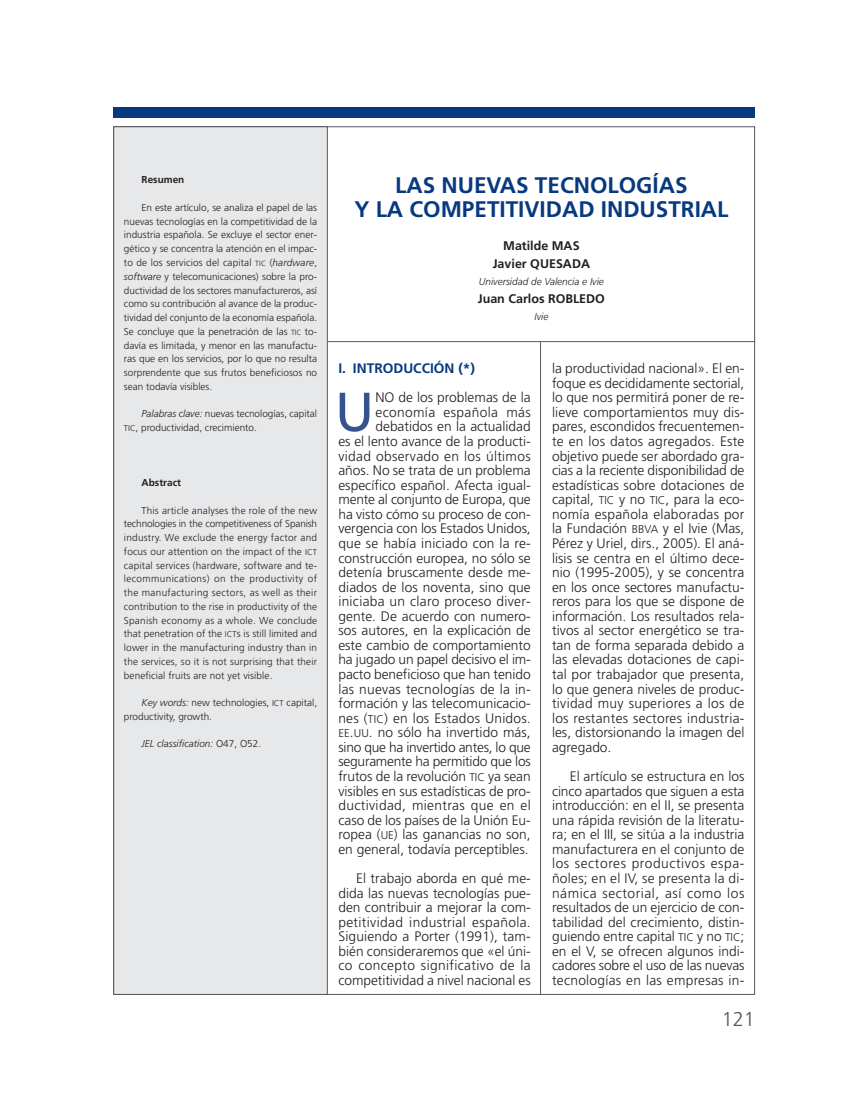
<style>
.page{position:relative;width:851px;height:1099px;background:#fff}
.page>*{position:absolute;margin:0;border:0;box-sizing:border-box;transform-origin:0 0}
.t1{font:54.88px "Frutiger";color:#365291}
.t2{font:700 22.5px/23.8px "Frutiger";color:#073980;text-align:center}
.t3{font:300 20px "Frutiger";color:#57585a}
.t4{font:300 13.75px/14.5px "Frutiger";color:#231f20;text-align:justify}
.t5{font:700 13.75px "Frutiger";color:#073980}
.t6{font:700 12.5px/17.5px "Frutiger";color:#231f20;text-align:center}
.t7{font:300 10px/13.8px "Frutiger";color:#231f20;text-align:justify}
.t8{font:italic 300 10px "Frutiger";color:#231f20}
.t9{font:700 10px "Frutiger";color:#231f20}
.s1{font-size:7.5px}
.s2{font-style:italic}
.s3{font-size:8.5px}
.s4{font-style:normal}
.s5{font-size:11.25px}
</style>
<div class="page">
<div style="left:113px;top:107px;width:642px;height:10px;background:#073980"></div>
<hr style="left:540px;top:341px;width:1px;height:653px;background:#57585a">
<div style="left:114px;top:127px;width:213px;height:866px;background:#e7e8e9"></div>
<div style="left:113px;top:126px;width:215px;height:868px;border:1px solid #57585a"></div>
<hr style="left:328px;top:341px;width:427px;height:1px;background:#57585a">
<p class="t9" style="left:142px;top:176px;width:44px">Resumen</p>
<p class="t7" style="left:124px;top:201px;width:195px;text-indent:18px">En este artículo, se analiza el papel de las nuevas tecnologías en la competitividad de la industria española. Se excluye el sector ener&shy;gético y se concentra la atención en el impac&shy;to de los servicios del capital <span class="s1">TIC</span> (<span class="s2">hardware</span>, <span class="s2">software</span> y telecomunicaciones) sobre la pro&shy;ductividad de los sectores manufactureros, así como su contribución al avance de la produc&shy;tividad del conjunto de la economía española.<br>Se concluye que la penetración de las <span class="s1">TIC</span> to&shy;davía es limitada, y menor en las manufactu&shy;ras que en los servicios, por lo que no resulta sorprendente que sus frutos beneficiosos no sean todavía visibles.</p>
<p class="t7" style="left:124px;top:408px;width:195px;text-indent:18px"><span class="s2">Palabras clave:</span> nuevas tecnologías, capital<br><span class="s3">TIC</span>, productividad, crecimiento.</p>
<p class="t9" style="left:142px;top:478px;width:41px">Abstract</p>
<p class="t7" style="left:124px;top:504px;width:195px;text-indent:18px">This article analyses the role of the new technologies in the competitiveness of Spanish industry. We exclude the energy factor and focus our attention on the impact of the <span class="s3">ICT </span>capital services (hardware, software and te&shy;lecommunications) on the productivity of the manufacturing sectors, as well as their contribution to the rise in productivity of the Spanish economy as a whole. We conclude that penetration of the <span class="s3">ICT</span>s is still limited and lower in the manufacturing industry than in the services, so it is not surprising that their beneficial fruits are not yet visible.</p>
<p class="t7" style="left:124px;top:696px;width:195px;text-indent:18px"><span class="s2">Key words:</span> new technologies, <span class="s3">ICT</span> capital, productivity, growth.</p>
<p class="t8" style="left:142px;top:740px;width:121px">JEL classification: <span class="s4">O47, O52.</span></p>
<h2 class="t2" style="left:354px;top:175px;width:375px">LAS NUEVAS TECNOLOGÍAS<br>Y LA COMPETITIVIDAD INDUSTRIAL</h2>
<p class="t6" style="left:492px;top:238px;width:99px">Matilde MAS<br>Javier QUESADA</p>
<p class="t8" style="left:479px;top:277px;width:127px">Universidad de Valencia e Ivie</p>
<p class="t6" style="left:478px;top:290px;width:129px">Juan Carlos ROBLEDO</p>
<p class="t8" style="left:534px;top:312px;width:15px">Ivie</p>
<p class="t5" style="left:338px;top:363px;width:138px">I. INTRODUCCIÓN (*)</p>
<h1 class="t1" style="left:334px;top:390px;width:41px">U</h1>
<p class="t4" style="left:338px;top:391px;width:194px;text-align:right">NO de los problemas de la economía española más debatidos en la actualidad<br>es el lento avance de la producti&shy;vidad observado en los últimos años. No se trata de un problema específico español. Afecta igual&shy;mente al conjunto de Europa, que ha visto cómo su proceso de con&shy;vergencia con los Estados Unidos, que se había iniciado con la re&shy;construcción europea, no sólo se detenía bruscamente desde me&shy;diados de los noventa, sino que iniciaba un claro proceso diver&shy;gente. De acuerdo con numero&shy;sos autores, en la explicación de este cambio de comportamiento ha jugado un papel decisivo el im&shy;pacto beneficioso que han tenido las nuevas tecnologías de la in&shy;formación y las telecomunicacio&shy;nes (<span class="s5">TIC</span>) en los Estados Unidos.<br><span class="s5">EE</span>.<span class="s5">UU</span>. no sólo ha invertido más, sino que ha invertido antes, lo que seguramente ha permitido que los frutos de la revolución <span class="s5">TIC</span> ya sean visibles en sus estadísticas de pro&shy;ductividad, mientras que en el caso de los países de la Unión Eu&shy;ropea (<span class="s5">UE</span>) las ganancias no son, en general, todavía perceptibles.</p>
<p class="t4" style="left:338px;top:872px;width:194px;text-indent:18px">El trabajo aborda en qué me&shy;dida las nuevas tecnologías pue&shy;den contribuir a mejorar la com&shy;petitividad industrial española.<br>Siguiendo a Porter (1991), tam&shy;bién consideraremos que «el úni&shy;co concepto significativo de la competitividad a nivel nacional es</p>
<p class="t4" style="left:552px;top:362px;width:194px">la productividad nacional». El en&shy;foque es decididamente sectorial, lo que nos permitirá poner de re&shy;lieve comportamientos muy dis&shy;pares, escondidos frecuentemen&shy;te en los datos agregados. Este objetivo puede ser abordado gra&shy;cias a la reciente disponibilidad de estadísticas sobre dotaciones de capital, <span class="s5">TIC</span> y no <span class="s5">TIC</span>, para la eco&shy;nomía española elaboradas por la Fundación <span class="s5">BBVA</span> y el Ivie (Mas, Pérez y Uriel, dirs., 2005). El aná&shy;lisis se centra en el último dece&shy;nio (1995-2005), y se concentra en los once sectores manufactu&shy;reros para los que se dispone de información. Los resultados rela&shy;tivos al sector energético se tra&shy;tan de forma separada debido a las elevadas dotaciones de capi&shy;tal por trabajador que presenta, lo que genera niveles de produc&shy;tividad muy superiores a los de los restantes sectores industria&shy;les, distorsionando la imagen del agregado.</p>
<p class="t4" style="left:552px;top:770px;width:194px;text-indent:18px">El artículo se estructura en los cinco apartados que siguen a esta introducción: en el II, se presenta una rápida revisión de la literatu&shy;ra; en el III, se sitúa a la industria manufacturera en el conjunto de los sectores productivos espa&shy;ñoles; en el IV, se presenta la di&shy;námica sectorial, así como los resultados de un ejercicio de con&shy;tabilidad del crecimiento, distin&shy;guiendo entre capital <span class="s5">TIC</span> y no <span class="s5">TIC</span>; en el V, se ofrecen algunos indi&shy;cadores sobre el uso de las nuevas tecnologías en las empresas in-</p>
<h3 class="t3" style="left:721px;top:1010px;width:35px">121</h3>
</div>
